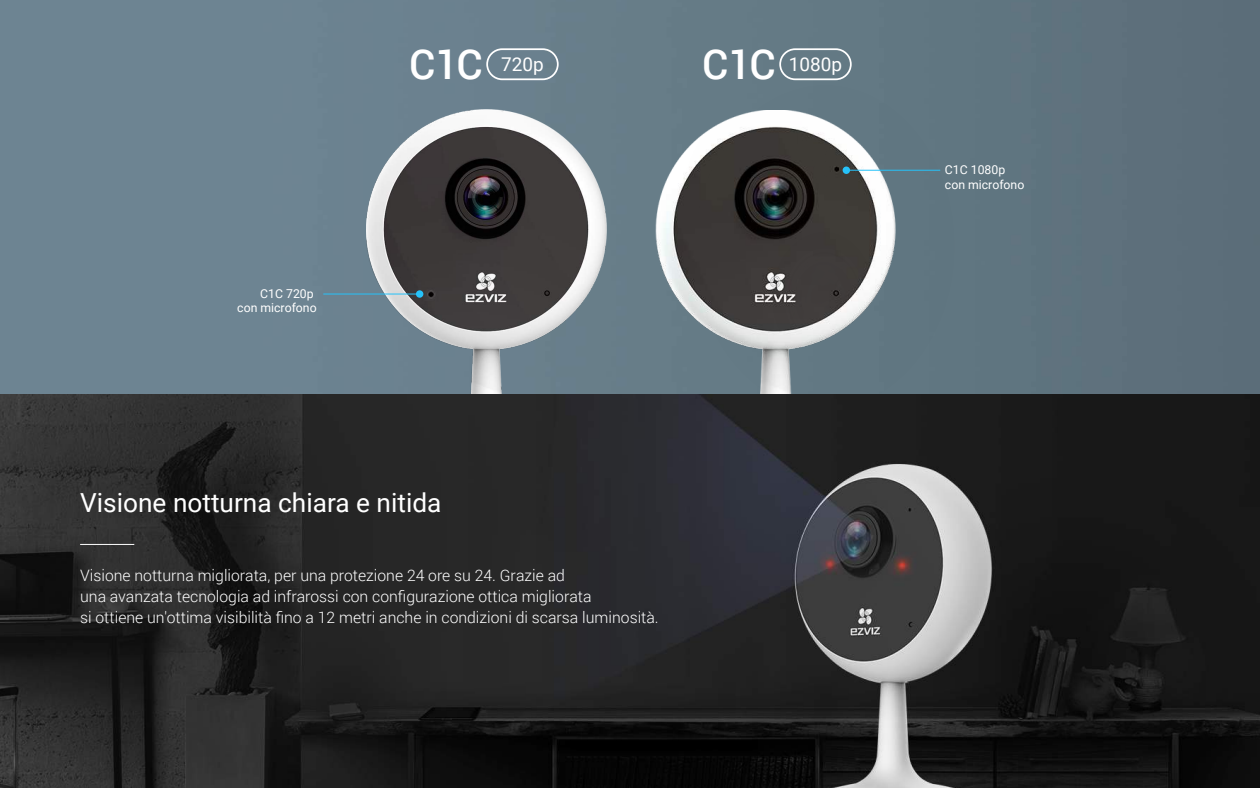
<style>
.page{position:relative;width:1260px;height:788px;background:#fff}
.page>*{position:absolute;margin:0;border:0;box-sizing:border-box;transform-origin:0 0}
.t1{font:26.25px "Roboto";color:#fff}
.t2{font:18.99px "Roboto";color:#fff}
.t3{font:300 15.75px/21px "Roboto";color:#fff}
.t4{font:12.25px/14.7px "Roboto";color:#fff;text-align:right}
.s1{font-weight:500;font-size:41.21px}
</style>
<div class="page">
<img style="left:0;top:0;width:1259px;height:788px">
<img style="left:656px;top:111px;width:15px;height:283px">
<hr style="left:80px;top:544px;width:54px;height:1px;background:#fff">
<hr style="left:1259px;top:0;width:1px;height:788px;background:#5d5d5d">
<img style="left:366px;top:109px;width:240px;height:285px">
<div style="left:486px;top:48px;width:73px;height:32px;border:2px solid #fff;border-radius:15px"></div>
<div style="left:416px;top:290px;width:7px;height:8px;background:#26c2f9;border-radius:50%"></div>
<hr style="left:323px;top:293px;width:97px;height:1px;background:#26c2f9">
<img style="left:671px;top:0;width:309px;height:437px">
<p class="t4" style="left:237px;top:285px;width:81px">C1C 720p<br>con microfono</p>
<p class="t2" style="left:409px;top:50px;width:136px"><span class="s1">C1C</span> 720p</p>
<p class="t2" style="left:702px;top:50px;width:141px"><span class="s1">C1C</span> 1080p</p>
<h1 class="t1" style="left:80px;top:484px;width:363px">Visione notturna chiara e nitida</h1>
<p class="t3" style="left:80px;top:564px;width:580px">Visione notturna migliorata, per una protezione 24 ore su 24. Grazie ad<br>una avanzata tecnologia ad infrarossi con configurazione ottica migliorata<br>si ottiene un'ottima visibilità fino a 12 metri anche in condizioni di scarsa luminosità.</p>
<p class="t4" style="left:945px;top:162px;width:81px;text-align:left">C1C 1080p con microfono</p>
</div>
